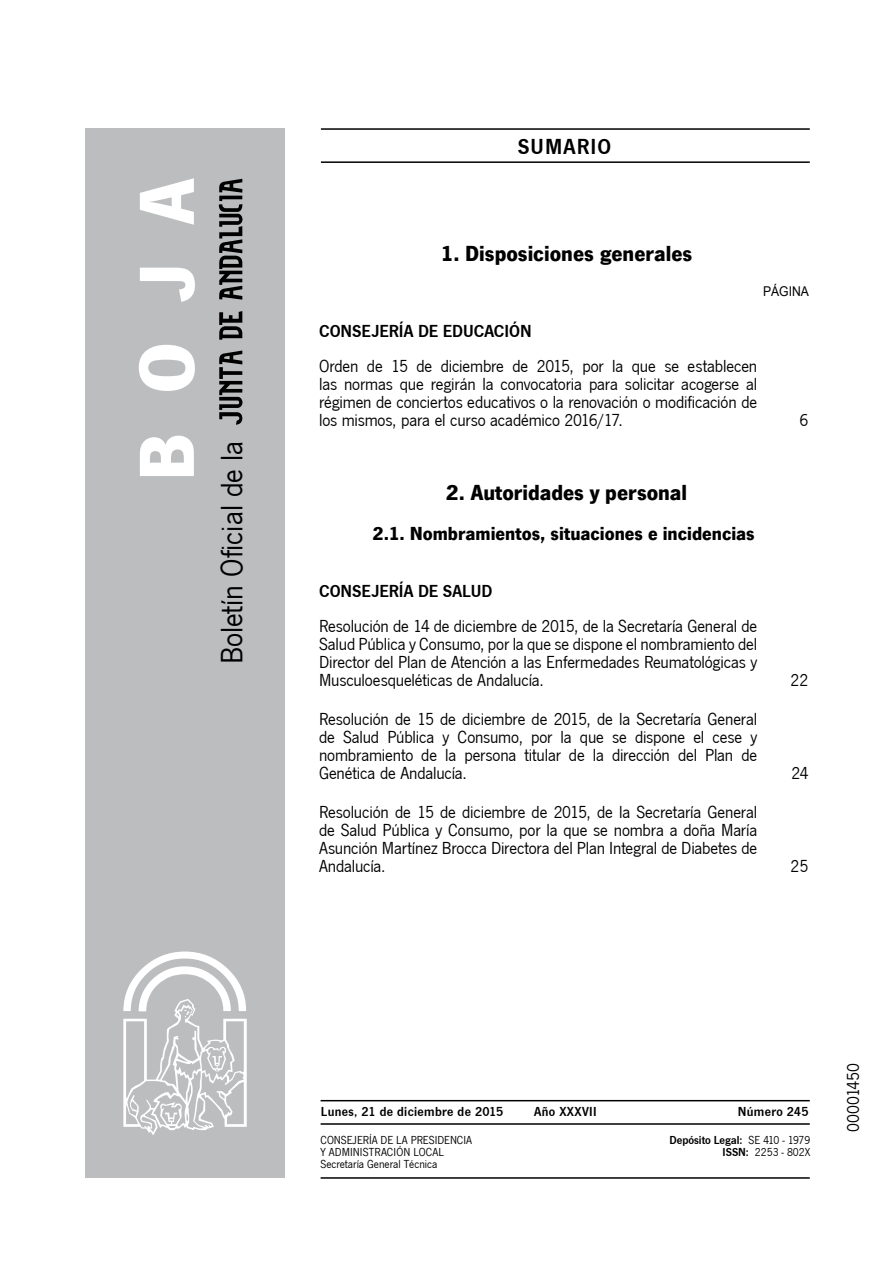
<style>
.page{position:relative;width:893px;height:1263px;background:#fff}
.page>*{position:absolute;margin:0;border:0;box-sizing:border-box;transform-origin:0 0}
.t1{font:700 81px "News Got T";color:#fff}
.t2{font:31.95px "News Got T";color:#000}
.t3{font:700 22.5px "News Got T";color:#000}
.t4{font:600 22.5px "News Got T";letter-spacing:.05em;color:#000}
.t5{font:700 19.5px "News Got T";color:#000}
.t6{font:18px/18px "News Got T";letter-spacing:-.01em;color:#000;text-align:justify}
.t7{font:600 18px "News Got T";letter-spacing:.005em;color:#000}
.t8{font:600 13.5px "News Got T";letter-spacing:.025em;color:#000}
.t9{font:13.5px "Arial";color:#000;scale:.9 1}
.t10{font:12px/12px "News Got T";color:#000}
.t11{font:600 12px/12px "News Got T";color:#000;text-align:right}
.s1{font-weight:400}
</style>
<div class="page">
<hr style="left:321px;top:128px;width:488px;height:2px;background:#000">
<hr style="left:321px;top:161px;width:488px;height:2px;background:#000">
<div style="left:85px;top:128px;width:200px;height:1050px;background:#bcbdbe"></div>
<svg style="left:219px;top:351px;width:23px;height:74px"></svg>
<svg style="left:219px;top:311px;width:23px;height:29px"></svg>
<svg style="left:219px;top:179px;width:23px;height:121px"></svg>
<svg style="left:123px;top:952px;width:124px;height:183px"></svg>
<hr style="left:320px;top:1100px;width:489px;height:1px;background:#000">
<hr style="left:320px;top:1177px;width:489px;height:2px;background:#000">
<hr style="left:320px;top:1123px;width:489px;height:2px;background:#000">
<h1 class="t1" style="left:119px;top:481px;width:305px;rotate:-90deg">BOJA</h1>
<h2 class="t2" style="left:214px;top:664px;width:225px;rotate:-90deg">Boletín Oficial de la</h2>
<p class="t4" style="left:517px;top:134px;width:95px">SUMARIO</p>
<p class="t3" style="left:440px;top:240px;width:253px">1. Disposiciones generales</p>
<p class="t9" style="left:763px;top:282px;width:53px">PÁGINA</p>
<p class="t7" style="left:319px;top:321px;width:134px">CONSEJERÍA DE EDUCACI</p>
<p class="t7" style="left:509px;top:321px;width:21px">ÓN</p>
<p class="t6" style="left:319px;top:357px;width:439px">Orden de 15 de diciembre de 2015, por la que se establecen las normas que regirán la convocatoria para solicitar acogerse al régimen de conciertos educativos o la renovación o modificación de los mismos, para el curso académico 2016/17.</p>
<p class="t3" style="left:446px;top:479px;width:243px">2. Autoridades y personal</p>
<p class="t5" style="left:372px;top:522px;width:384px">2.1. Nombramientos, situaciones e incidencias</p>
<p class="t7" style="left:319px;top:580px;width:145px">CONSEJERÍA DE SALUD</p>
<p class="t6" style="left:319px;top:617px;width:439px">Resolución de 14 de diciembre de 2015, de la Secretaría General de Salud Pública y Consumo, por la que se dispone el nombramiento del Director del Plan de Atención a las Enfermedades Reumatológicas y Musculoesqueléticas de Andalucía.</p>
<p class="t6" style="left:319px;top:710px;width:439px">Resolución de 15 de diciembre de 2015, de la Secretaría General de Salud Pública y Consumo, por la que se dispone el cese y nombramiento de la persona titular de la dirección del Plan de Genética de Andalucía.</p>
<p class="t6" style="left:319px;top:804px;width:439px">Resolución de 15 de diciembre de 2015, de la Secretaría General de Salud Pública y Consumo, por la que se nombra a doña María Asunción Martínez Brocca Directora del Plan Integral de Diabetes de Andalucía.</p>
<p class="t6" style="left:799px;top:411px;width:10px">6</p>
<p class="t6" style="left:790px;top:671px;width:19px">22</p>
<p class="t6" style="left:791px;top:764px;width:18px">24</p>
<p class="t6" style="left:790px;top:858px;width:19px">25</p>
<p class="t8" style="left:321px;top:1104px;width:184px">LUNES, 21 DE DICIEMBRE DE 2015</p>
<p class="t8" style="left:534px;top:1104px;width:64px">AÑO XXXVII</p>
<p class="t8" style="left:737px;top:1104px;width:72px">NÚMERO 245</p>
<p class="t10" style="left:320px;top:1134px;width:153px">CONSEJERÍA DE LA PRESIDENCIA<br>Y ADMINISTRACIÓN LOCAL<br>Secretaría General Técnica</p>
<p class="t11" style="left:669px;top:1134px;width:142px">DEPÓSITO LEGAL: <span class="s1">SE 410 - 1979<br></span>ISSN: <span class="s1">2253 - 802X</span></p>
<p class="t6" style="left:844px;top:1132px;width:70px;rotate:-90deg">00001450</p>
</div>
